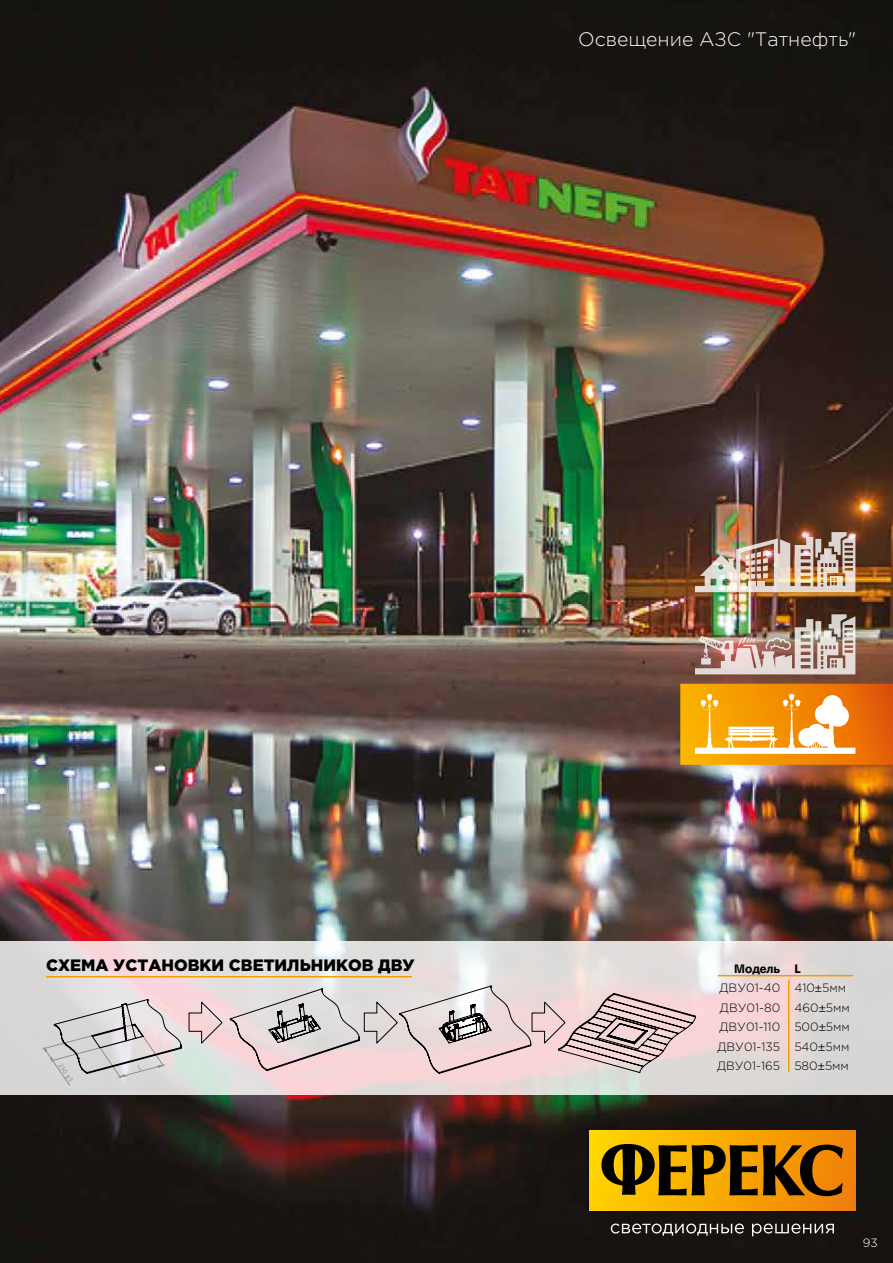
<style>
.page{position:relative;width:893px;height:1263px;background:#fff}
.page>*{position:absolute;margin:0;border:0;box-sizing:border-box;transform-origin:0 0}
.t1{font:300 19.5px "Gotham Pro";color:#fff}
.t2{font:900 16.5px "Gotham Pro";color:#000}
.t3{font:300 12px/19.5px "Gotham Pro";color:#000;text-align:justify}
.t4{font:12px "Gothic 725 Black CBT";color:#000}
.t5{font:300 12px "Gotham Pro";color:#fff}
.s1{font-family:"Myriad Pro";font-weight:400}
</style>
<div class="page">
<img style="left:0;top:0;width:893px;height:1263px">
<svg style="left:0;top:941px;width:893px;height:153px;background:#e3dbd9"></svg>
<svg style="left:43px;top:998px;width:139px;height:88px;background:#d0cccc"></svg>
<svg style="left:188px;top:1000px;width:35px;height:45px;background:#e1c7c9"></svg>
<svg style="left:229px;top:985px;width:467px;height:89px;background:#d6c4c4"></svg>
<hr style="left:46px;top:976px;width:366px;height:1px;background:#f59d00">
<hr style="left:788px;top:980px;width:1px;height:92px;background:#f59d00">
<hr style="left:718px;top:975px;width:135px;height:1px;background:#f59d00">
<img style="left:586px;top:1128px;width:273px;height:87px">
<div style="left:589px;top:1130px;width:266px;height:80px;background:linear-gradient(to right,#ffd300,#f08105)"></div>
<svg style="left:601px;top:1144px;width:242px;height:52px;background:#7c5400"></svg>
<svg style="left:611px;top:1223px;width:133px;height:13px;background:#55514f"></svg>
<svg style="left:752px;top:1223px;width:82px;height:13px"></svg>
<img style="left:695px;top:532px;width:160px;height:60px">
<svg style="left:680px;top:684px;width:213px;height:81px"></svg>
<img style="left:695px;top:614px;width:160px;height:60px">
<img style="left:0;top:595px;width:6px;height:368px">
<h1 class="t1" style="left:578px;top:29px;width:280px">Освещение АЗС "Татнефть"</h1>
<h2 class="t2" style="left:46px;top:956px;width:370px">СХЕМА УСТАНОВКИ СВЕТИЛЬНИКОВ ДВУ</h2>
<p class="t4" style="left:734px;top:962px;width:48px">Модель</p>
<p class="t3" style="left:717px;top:978px;width:65px">ДВУ01-40<br>ДВУ01-80<br>ДВУ01-110<br>ДВУ01-135<br>ДВУ01-165</p>
<p class="t4" style="left:794px;top:962px;width:8px">L</p>
<p class="t3" style="left:794px;top:978px;width:57px;text-align:left">410<span class="s1">±</span>5мм<br>460<span class="s1">±</span>5мм<br>500<span class="s1">±</span>5мм<br>540<span class="s1">±</span>5мм<br>580<span class="s1">±</span>5мм</p>
<p class="t5" style="left:863px;top:1236px;width:17px">93</p>
</div>
